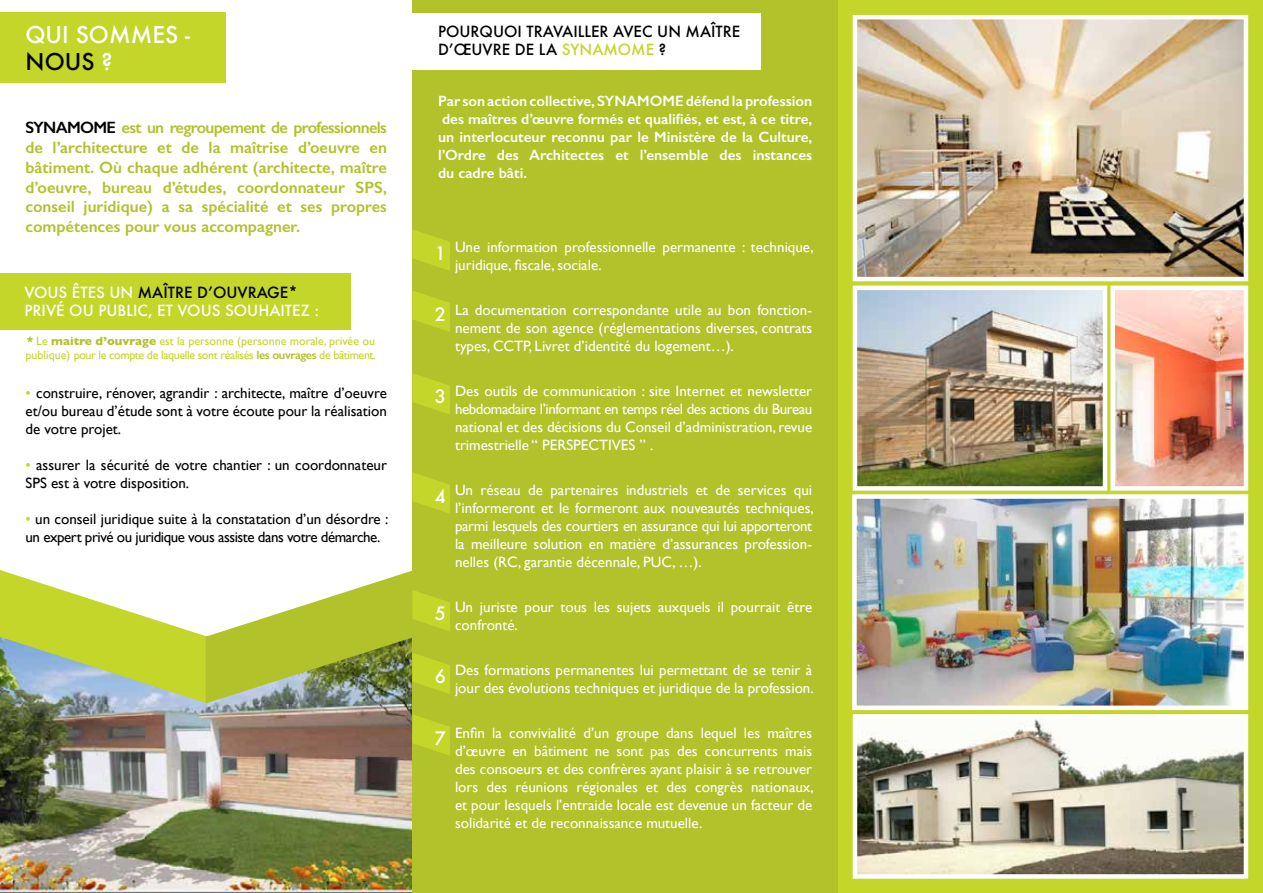
<style>
.page{position:relative;width:1263px;height:893px;background:#fff}
.page>*{position:absolute;margin:0;border:0;box-sizing:border-box;transform-origin:0 0}
.t1{font:500 22.5px/27px "Futura";color:#fff}
.t2{font:500 18px "Futura";color:#fff}
.t3{font:600 16.5px/19.8px "Gill Sans";color:#b1c22a;text-align:justify}
.t4{font:15px/18px "Gill Sans";color:#fff;text-align:justify}
.t5{font:600 15px/18px "Gill Sans";color:#fff;text-align:justify}
.t6{font:15px/18px "Gill Sans";color:#000;text-align:justify}
.t7{font:15px/18px "Gill Sans";letter-spacing:-.03em;color:#000}
.t8{font:500 15px/18px "Futura";color:#fff}
.t9{font:500 15px/18px "Futura";color:#000}
.t10{font:12px/14.4px "Gill Sans";color:#c3d629}
.s1{color:#000}
.s2{color:#c3d629}
.s3{font-family:"Futura";font-weight:500;font-size:15px;color:#b1c22a}
.s4{font-weight:700;color:#b1c22a}
.s5{font-weight:600;color:#b1c22a}
</style>
<div class="page">
<img style="left:0;top:703px;width:412px;height:190px">
<div style="left:831px;top:0;width:432px;height:893px;background:#c3d629"></div>
<div style="left:412px;top:0;width:426px;height:893px;background:#b1c22a"></div>
<svg style="left:413px;top:230px;width:37px;height:41px"></svg>
<svg style="left:413px;top:291px;width:37px;height:41px"></svg>
<svg style="left:413px;top:373px;width:37px;height:41px"></svg>
<svg style="left:413px;top:473px;width:37px;height:41px"></svg>
<svg style="left:0;top:570px;width:450px;height:133px"></svg>
<svg style="left:413px;top:715px;width:37px;height:41px"></svg>
<img style="left:858px;top:20px;width:385px;height:256px">
<div style="left:853px;top:15px;width:395px;height:266px;border:4px solid #fff"></div>
<img style="left:1115px;top:291px;width:128px;height:195px">
<div style="left:1110px;top:286px;width:138px;height:205px;border:4px solid #fff"></div>
<img style="left:858px;top:291px;width:244px;height:195px">
<div style="left:853px;top:286px;width:254px;height:205px;border:4px solid #fff"></div>
<img style="left:858px;top:719px;width:385px;height:155px">
<div style="left:853px;top:714px;width:395px;height:165px;border:4px solid #fff"></div>
<img style="left:857px;top:499px;width:386px;height:206px">
<div style="left:852px;top:494px;width:396px;height:216px;border:4px solid #fff"></div>
<div style="left:0;top:273px;width:351px;height:56px;background:#c3d629"></div>
<div style="left:0;top:13px;width:225px;height:70px;background:#c3d629"></div>
<div style="left:400px;top:13px;width:361px;height:56px;background:#fff"></div>
<h1 class="t1" style="left:26px;top:21px;width:166px">QUI SOMMES -<br><span class="s1">NOUS</span> ?</h1>
<p class="t9" style="left:438px;top:22px;width:304px">POURQUOI TRAVAILLER AVEC UN MAÎTRE<br>D’ŒUVRE DE LA <span class="s2">SYNAMOME</span> ?</p>
<p class="t3" style="left:26px;top:118px;width:363px"><span class="s1">SYNAMOME</span> est un regroupement de professionnels de l’architecture et de la maîtrise d’oeuvre en bâtiment. Où chaque adhérent (architecte, maître d’oeuvre, bureau d’études, coordonnateur SPS, conseil juridique) a sa spécialité et ses propres compétences pour vous accompagner.</p>
<p class="t8" style="left:24px;top:284px;width:296px">VOUS ÊTES UN <span class="s1">MAÎTRE D’OUVRAGE*<br></span>PRIVÉ OU PUBLIC, ET VOUS SOUHAITEZ :</p>
<p class="t10" style="left:26px;top:333px;width:352px"><span class="s3">*</span>Le <span class="s4">maitre d’ouvrage</span> est la personne (personne morale, privée ou publique) pour le compte de laquelle sont réalisés <span class="s5">les ouvrages</span> de bâtiment.</p>
<p class="t6" style="left:26px;top:384px;width:363px"><span class="s2">•</span> construire, rénover, agrandir : architecte, maître d’oeuvre et/ou bureau d’étude sont à votre écoute pour la réalisation de votre projet.</p>
<p class="t6" style="left:26px;top:456px;width:363px"><span class="s2">•</span> assurer la sécurité de votre chantier : un coordonnateur<br>SPS est à votre disposition.</p>
<p class="t7" style="left:26px;top:510px;width:364px"><span class="s2">•</span> un conseil juridique suite à la constatation d’un désordre : un expert privé ou juridique vous assiste dans votre démarche.</p>
<p class="t5" style="left:438px;top:92px;width:376px">Par son action collective, SYNAMOME défend la profession des maîtres d’œuvre formés et qualifiés, et est, à ce titre, un interlocuteur reconnu par le Ministère de la Culture, l’Ordre des Architectes et l’ensemble des instances du cadre bâti.</p>
<p class="t2" style="left:435px;top:241px;width:13px">1</p>
<p class="t2" style="left:435px;top:302px;width:13px">2</p>
<p class="t2" style="left:435px;top:384px;width:13px">3</p>
<p class="t2" style="left:435px;top:484px;width:13px">4</p>
<p class="t2" style="left:435px;top:601px;width:13px">5</p>
<p class="t2" style="left:435px;top:664px;width:13px">6</p>
<p class="t2" style="left:435px;top:725px;width:13px">7</p>
<p class="t4" style="left:455px;top:237px;width:360px">Une information professionnelle permanente : technique, juridique, fiscale, sociale.</p>
<p class="t4" style="left:455px;top:300px;width:359px">La documentation correspondante utile au bon fonction&shy;nement de son agence (réglementations diverses, contrats types, CCTP, Livret d’identité du logement…).</p>
<p class="t4" style="left:455px;top:381px;width:359px">Des outils de communication : site Internet et newsletter hebdomadaire l’informant en temps réel des actions du Bureau national et des décisions du Conseil d’administration, revue trimestrielle “ PERSPECTIVES ” .</p>
<p class="t4" style="left:455px;top:480px;width:360px">Un réseau de partenaires industriels et de services qui l’informeront et le formeront aux nouveautés techniques, parmi lesquels des courtiers en assurance qui lui apporteront la meilleure solution en matière d’assurances profession&shy;nelles (RC, garantie décennale, PUC, …).</p>
<p class="t4" style="left:455px;top:597px;width:359px">Un juriste pour tous les sujets auxquels il pourrait être confronté.</p>
<p class="t4" style="left:455px;top:660px;width:360px">Des formations permanentes lui permettant de se tenir à jour des évolutions techniques et juridique de la profession.</p>
<p class="t4" style="left:455px;top:723px;width:360px">Enfin la convivialité d’un groupe dans lequel les maîtres d’œuvre en bâtiment ne sont pas des concurrents mais des consoeurs et des confrères ayant plaisir à se retrouver lors des réunions régionales et des congrès nationaux, et pour lesquels l’entraide locale est devenue un facteur de solidarité et de reconnaissance mutuelle.</p>
</div>
